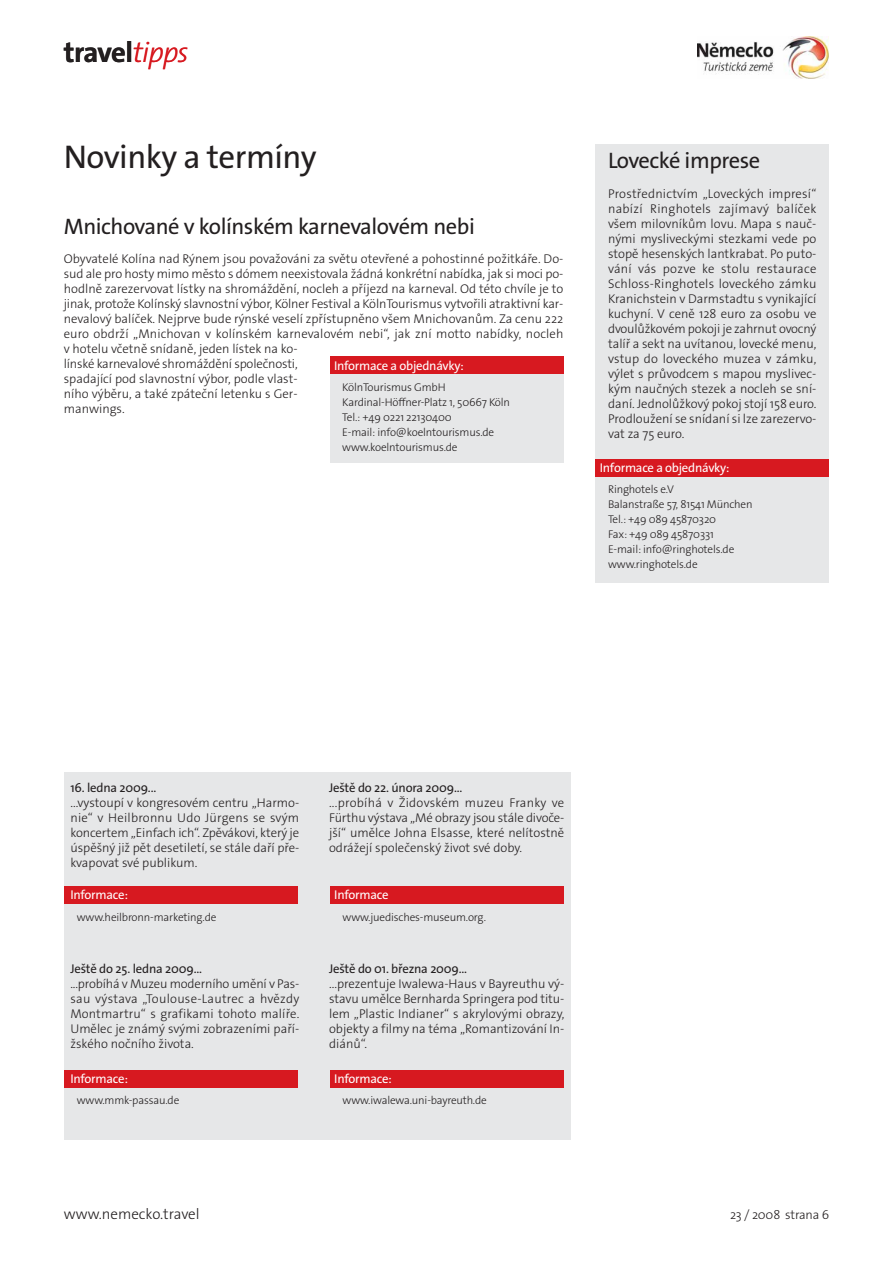
<style>
.page{position:relative;width:893px;height:1263px;background:#fff}
.page>*{position:absolute;margin:0;border:0;box-sizing:border-box;transform-origin:0 0}
.t1{font:33px "The Sans CE";letter-spacing:-.015em;color:#231f20}
.t2{font:28.8px "The Sans LP7 Bld";letter-spacing:-.03em;color:#231f20}
.t3{font:22.5px "The Sans CE";letter-spacing:-.02em;color:#231f20}
.t4{font:15px "The Sans CE Light";color:#231f20}
.t5{font:12.75px/15px "The Sans CE Light";color:#231f20;text-align:justify}
.t6{font:12.75px "The Sans CE";letter-spacing:-.015em;color:#231f20}
.t7{font:12.75px "The Sans CE";letter-spacing:-.02em;color:#fff}
.t8{font:11.25px/15px "The Sans CE Light";letter-spacing:-.015em;color:#231f20}
.s1{font-family:"The Sans LP3 Lig IT";color:#d71920}
</style>
<div class="page">
<div style="left:595px;top:144px;width:234px;height:439px;background:#e6e7e8"></div>
<div style="left:595px;top:459px;width:234px;height:17px;background:#d71920"></div>
<img style="left:697px;top:36px;width:132px;height:43px">
<div style="left:64px;top:772px;width:506px;height:368px;background:#e6e7e8"></div>
<div style="left:330px;top:357px;width:233px;height:106px;background:#e6e7e8"></div>
<div style="left:330px;top:357px;width:233px;height:17px;background:#d71920"></div>
<div style="left:330px;top:886px;width:234px;height:17px;background:#d71920"></div>
<div style="left:64px;top:886px;width:234px;height:17px;background:#d71920"></div>
<div style="left:330px;top:1070px;width:234px;height:17px;background:#d71920"></div>
<div style="left:64px;top:1070px;width:234px;height:17px;background:#d71920"></div>
<h2 class="t2" style="left:64px;top:36px;width:126px">travel<span class="s1">tipps</span></h2>
<h1 class="t1" style="left:64px;top:143px;width:254px">Novinky a termíny</h1>
<h3 class="t3" style="left:64px;top:217px;width:413px">Mnichované v kolínském karnevalovém nebi</h3>
<p class="t5" style="left:64px;top:253px;width:501px;text-align:left">Obyvatelé Kolína nad Rýnem jsou považováni za světu otevřené a pohostinné požitkáře. Do&shy;sud ale pro hosty mimo město s dómem neexistovala žádná konkrétní nabídka, jak si moci po&shy;hodlně zarezervovat lístky na shromáždění, nocleh a příjezd na karneval. Od této chvíle je to jinak, protože Kolínský slavnostní výbor, Kölner Festival a KölnTourismus vytvořili atraktivní kar&shy;nevalový balíček. Nejprve bude rýnské veselí zpřístupněno všem Mnichovanům. Za cenu 222 euro obdrží „Mnichovan v kolínském karnevalovém nebi“, jak zní motto nabídky, nocleh v hotelu včetně snídaně, jeden lístek na ko-<br>línské karnevalové shromáždění společnosti,<br>spadající pod slavnostní výbor, podle vlast-<br>ního výběru, a také zpáteční letenku s Ger -<br>manwings.</p>
<p class="t7" style="left:334px;top:361px;width:131px">Informace a objednávky:</p>
<p class="t8" style="left:342px;top:381px;width:169px">KölnTourismus GmbH<br>Kardinal-Höffner-Platz 1, 50667 Köln<br>Tel.: +49 0221 22130400<br>E-mail: info@koelntourismus.de www.koelntourismus.de</p>
<h3 class="t3" style="left:608px;top:152px;width:154px">Lovecké imprese</h3>
<p class="t5" style="left:608px;top:188px;width:210px">Prostřednictvím „Loveckých impresí“ nabízí Ringhotels zajímavý balíček všem milovníkům lovu. Mapa s nauč - nými mysliveckými stezkami vede po stopě hesenských lantkrabat. Po puto&shy;vání vás pozve ke stolu restaurace Schloss-Ringhotels loveckého zámku Kranichstein v Darmstadtu s vynikající kuchyní. V ceně 128 euro za osobu ve dvoulůžkovém pokoji je zahrnut ovocný talíř a sekt na uvítanou, lovecké menu, vstup do loveckého muzea v zámku, výlet s průvodcem s mapou myslivec&shy;kým naučných stezek a nocleh se sní&shy;daní. Jednolůžkový pokoj stojí 158 euro.<br>Prodloužení se snídaní si lze zarezervo&shy;vat za 75 euro.</p>
<p class="t7" style="left:600px;top:463px;width:131px">Informace a objednávky:</p>
<p class="t8" style="left:608px;top:483px;width:146px">Ringhotels e.V<br>Balanstraße 57, 81541 München<br>Tel.: +49 089 45870320<br>Fax: +49 089 45870331<br>E-mail: info@ringhotels.de www.ringhotels.de</p>
<p class="t6" style="left:70px;top:782px;width:87px">16. ledna 2009...</p>
<p class="t5" style="left:70px;top:796px;width:230px">...vystoupí v kongresovém centru „Harmo&shy;nie“ v Heilbronnu Udo Jürgens se svým koncertem „Einfach ich“. Zpěvákovi, který je úspěšný již pět desetiletí, se stále daří pře&shy;kvapovat své publikum.</p>
<p class="t6" style="left:329px;top:782px;width:135px">Ještě do 22. února 2009...</p>
<p class="t5" style="left:329px;top:796px;width:237px">...probíhá v Židovském muzeu Franky ve Fürthu výstava „Mé obrazy jsou stále divoče&shy;jší“ umělce Johna Elsasse, které nelítostně odrážejí společenský život své doby.</p>
<p class="t7" style="left:70px;top:890px;width:59px">Informace:</p>
<p class="t8" style="left:77px;top:910px;width:141px">www.heilbronn-marketing.de</p>
<p class="t7" style="left:334px;top:890px;width:56px">Informace</p>
<p class="t8" style="left:343px;top:910px;width:145px">www.juedisches-museum.org.</p>
<p class="t6" style="left:70px;top:964px;width:133px">Ještě do 25. ledna 2009...</p>
<p class="t5" style="left:70px;top:978px;width:230px">...probíhá v Muzeu moderního umění v Pas - sau výstava „Toulouse-Lautrec a hvězdy Montmartru“ s grafikami tohoto malíře.<br>Umělec je známý svými zobrazeními paří&shy;žského nočního života.</p>
<p class="t6" style="left:329px;top:964px;width:140px">Ještě do 01. března 2009...</p>
<p class="t5" style="left:329px;top:978px;width:237px">...prezentuje Iwalewa-Haus v Bayreuthu vý&shy;stavu umělce Bernharda Springera pod titu&shy;lem „Plastic Indianer“ s akrylovými obrazy, objekty a filmy na téma „Romantizování In&shy;diánů“.</p>
<p class="t7" style="left:70px;top:1074px;width:59px">Informace:</p>
<p class="t8" style="left:77px;top:1094px;width:104px">www.mmk-passau.de</p>
<p class="t7" style="left:334px;top:1074px;width:59px">Informace:</p>
<p class="t8" style="left:343px;top:1094px;width:146px">www.iwalewa.uni-bayreuth.de</p>
<p class="t4" style="left:64px;top:1208px;width:137px">www.nemecko.travel</p>
<p class="t5" style="left:730px;top:1208px;width:101px">23 / 2008 strana 6</p>
</div>
